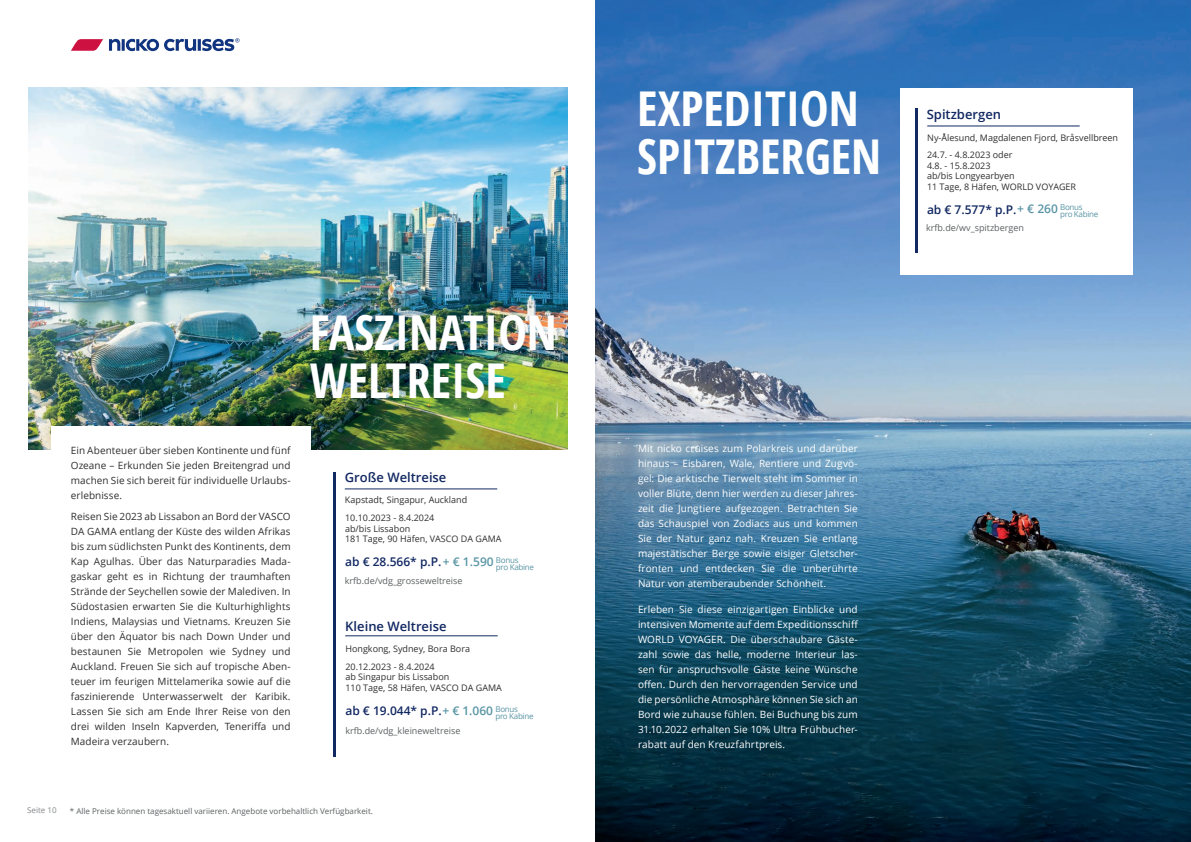
<style>
.page{position:relative;width:1191px;height:842px;background:#fff}
.page>*{position:absolute;margin:0;border:0;box-sizing:border-box;transform-origin:0 0}
.t1{font:700 condensed 48px/48px "Open Sans";color:#fff}
.t2{font:600 13px "Open Sans";color:#122862}
.t3{font:600 12px "Open Sans";color:#122862}
.t4{font:10px/15px "Open Sans";letter-spacing:.005em;color:#fff;text-align:justify}
.t5{font:10px/15px "Open Sans";letter-spacing:.005em;color:#312f30;text-align:justify}
.t6{font:9px/10.8px "Open Sans";color:#312f30}
.t7{font:9px "Open Sans";color:#5d6162}
.t8{font:8px "Open Sans";color:#5d6162}
.t9{font:8px/7px "Open Sans";letter-spacing:-.035em;color:#5995a5}
.t10{font:8px "Open Sans";color:#86888b}
.s1{color:#5995a5}
</style>
<div class="page">
<img style="left:595px;top:0;width:596px;height:842px">
<img style="left:28px;top:88px;width:539px;height:361px">
<div style="left:51px;top:426px;width:259px;height:82px;background:#fff"></div>
<svg style="left:71px;top:39px;width:32px;height:12px"></svg>
<svg style="left:109px;top:38px;width:131px;height:13px"></svg>
<hr style="left:345px;top:489px;width:152px;height:1px;background:#122862">
<hr style="left:333px;top:472px;width:2px;height:284px;background:#122862">
<hr style="left:345px;top:635px;width:152px;height:1px;background:#122862">
<div style="left:900px;top:88px;width:232px;height:186px;background:#fff"></div>
<hr style="left:915px;top:109px;width:2px;height:144px;background:#122862">
<hr style="left:927px;top:126px;width:152px;height:1px;background:#122862">
<h1 class="t1" style="left:310px;top:307px;width:249px">FASZINATION<br>WELTREISE</h1>
<p class="t5" style="left:71px;top:443px;width:221px">Ein Abenteuer über sieben Kontinente und fünf Ozeane – Erkunden Sie jeden Breitengrad und machen Sie sich bereit für individuelle Urlaubs&shy;erlebnisse.</p>
<p class="t5" style="left:71px;top:508px;width:221px">Reisen Sie 2023 ab Lissabon an Bord der VASCO DA GAMA entlang der Küste des wilden Afrikas bis zum südlichsten Punkt des Kontinents, dem Kap Agulhas. Über das Naturparadies Mada&shy;gaskar geht es in Richtung der traumhaften Strände der Seychellen sowie der Malediven. In Südostasien erwarten Sie die Kulturhighlights Indiens, Malaysias und Vietnams. Kreuzen Sie über den Äquator bis nach Down Under und bestaunen Sie Metropolen wie Sydney und Auckland. Freuen Sie sich auf tropische Aben&shy;teuer im feurigen Mittelamerika sowie auf die faszinierende Unterwasserwelt der Karibik.<br>Lassen Sie sich am Ende Ihrer Reise von den drei wilden Inseln Kapverden, Teneriffa und Madeira verzaubern.</p>
<h2 class="t2" style="left:345px;top:469px;width:103px">Große Weltreise</h2>
<p class="t6" style="left:345px;top:512px;width:158px">10.10.2023 - 8.4.2024<br>ab/bis Lissabon<br>181 Tage, 90 Häfen, VASCO DA GAMA</p>
<p class="t3" style="left:345px;top:554px;width:150px">ab € 28.566* p.P.<span class="s1">+ € 1.590</span></p>
<p class="t6" style="left:345px;top:494px;width:124px">Kapstadt, Singapur, Auckland</p>
<p class="t9" style="left:496px;top:557px;width:40px">Bonus<br>pro Kabine</p>
<p class="t7" style="left:345px;top:574px;width:119px">krfb.de/vdg_grosseweltreise</p>
<h2 class="t2" style="left:345px;top:618px;width:103px">Kleine Weltreise</h2>
<p class="t6" style="left:345px;top:661px;width:158px">20.12.2023 - 8.4.2024<br>ab Singapur bis Lissabon<br>110 Tage, 58 Häfen, VASCO DA GAMA</p>
<p class="t3" style="left:345px;top:703px;width:149px">ab € 19.044* p.P.<span class="s1">+ € 1.060</span></p>
<p class="t6" style="left:345px;top:643px;width:126px">Hongkong, Sydney, Bora Bora</p>
<p class="t9" style="left:495px;top:705px;width:40px">Bonus<br>pro Kabine</p>
<p class="t7" style="left:345px;top:724px;width:116px">krfb.de/vdg_kleineweltreise</p>
<p class="t10" style="left:27px;top:805px;width:31px">Seite 10</p>
<p class="t8" style="left:70px;top:805px;width:304px">* Alle Preise können tagesaktuell variieren. Angebote vorbehaltlich Verfügbarkeit.</p>
<h1 class="t1" style="left:637px;top:83px;width:245px">EXPEDITION<br>SPITZBERGEN</h1>
<h2 class="t2" style="left:926px;top:105px;width:76px">Spitzbergen</h2>
<p class="t6" style="left:927px;top:149px;width:151px">24.7. - 4.8.2023 oder<br>4.8. - 15.8.2023<br>ab/bis Longyearbyen<br>11 Tage, 8 Häfen, WORLD VOYAGER</p>
<p class="t3" style="left:927px;top:201px;width:132px">ab € 7.577* p.P.<span class="s1">+ € 260</span></p>
<p class="t7" style="left:926px;top:221px;width:99px">krfb.de/wv_spitzbergen</p>
<p class="t6" style="left:927px;top:132px;width:192px">Ny-Ålesund, Magdalenen Fjord, Bråsvellbreen</p>
<p class="t9" style="left:1060px;top:204px;width:40px">Bonus<br>pro Kabine</p>
<p class="t4" style="left:638px;top:441px;width:221px">Mit nicko cruises zum Polarkreis und darüber hinaus – Eisbären, Wale, Rentiere und Zugvö&shy;gel: Die arktische Tierwelt steht im Sommer in voller Blüte, denn hier werden zu dieser Jahres&shy;zeit die Jungtiere aufgezogen. Betrachten Sie das Schauspiel von Zodiacs aus und kommen Sie der Natur ganz nah. Kreuzen Sie entlang majestätischer Berge sowie eisiger Gletscher&shy;fronten und entdecken Sie die unberührte Natur von atemberaubender Schönheit.</p>
<p class="t4" style="left:638px;top:602px;width:222px">Erleben Sie diese einzigartigen Einblicke und intensiven Momente auf dem Expeditionsschiff WORLD VOYAGER. Die überschaubare Gäste&shy;zahl sowie das helle, moderne Interieur las&shy;sen für anspruchsvolle Gäste keine Wünsche offen. Durch den hervorragenden Service und die persönliche Atmosphäre können Sie sich an Bord wie zuhause fühlen. Bei Buchung bis zum 31.10.2022 erhalten Sie 10% Ultra Frühbucher&shy;rabatt auf den Kreuzfahrtpreis.</p>
</div>
